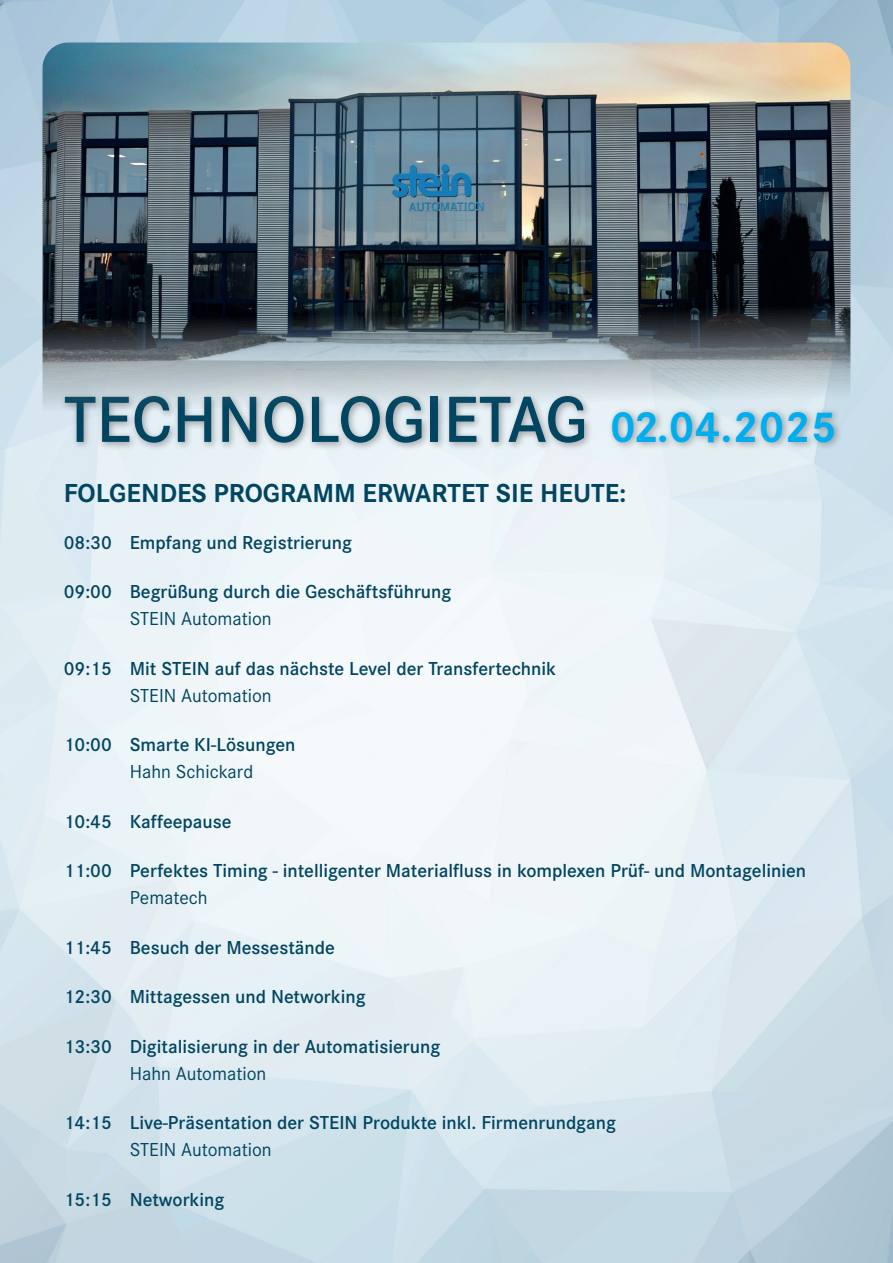
<style>
.page{position:relative;width:893px;height:1263px;background:#fff}
.page>*{position:absolute;margin:0;border:0;box-sizing:border-box;transform-origin:0 0}
.IHV-Eintragstext{font:600 67.65px "Corporate S Pro";color:#014561}
.IHV-Eintragstext-2{font:700 45px "Corporate S Pro";letter-spacing:.01em;color:#00aeef}
.IHV-Eintragstext-3{font:700 27px "Corporate S Pro";color:#014561}
.t1{font:600 19.5px/27px "Corporate S Pro";color:#014561}
.t2{font:19.5px "Corporate S Pro";color:#014561}
.s1{font-weight:400}
</style>
<div class="page">
<div style="left:608px;top:407px;width:235px;height:44px;background:#231f20;opacity:.4"></div>
<div style="left:60px;top:392px;width:533px;height:60px;background:#231f20;opacity:.4"></div>
<img style="left:43px;top:43px;width:807px;height:393px">
<p class="IHV-Eintragstext" style="left:64px;top:369px;width:526px">TECHNOLOGIETAG</p>
<p class="IHV-Eintragstext-2" style="left:610px;top:391px;width:228px">02.04.2025</p>
<p class="IHV-Eintragstext-3" style="left:64px;top:472px;width:564px">FOLGENDES PROGRAMM ERWARTET SIE HEUTE:</p>
<p class="t1" style="left:64px;top:528px;width:290px">08:30 Empfang und Registrierung</p>
<p class="t1" style="left:130px;top:577px;width:323px;text-indent:-66px">09:00 Begrüßung durch die Geschäftsführung<br><span class="s1">STEIN Automation</span></p>
<p class="t1" style="left:130px;top:654px;width:428px;text-indent:-66px">09:15 Mit STEIN auf das nächste Level der Transfertechnik<br><span class="s1">STEIN Automation</span></p>
<p class="t1" style="left:130px;top:730px;width:167px;text-indent:-66px">10:00 Smarte KI-Lösungen<br><span class="s1">Hahn Schickard</span></p>
<p class="t1" style="left:64px;top:807px;width:169px">10:45 Kaffeepause</p>
<p class="t1" style="left:64px;top:856px;width:744px">11:00 Perfektes Timing - intelligenter Materialfluss in komplexen Prüf- und Montagelinien</p>
<p class="t2" style="left:130px;top:884px;width:79px">Pematech</p>
<p class="t1" style="left:64px;top:933px;width:273px">11:45 Besuch der Messestände</p>
<p class="t1" style="left:64px;top:982px;width:303px">12:30 Mittagessen und Networking</p>
<p class="t1" style="left:130px;top:1032px;width:312px;text-indent:-66px">13:30 Digitalisierung in der Automatisierung<br><span class="s1">Hahn Automation</span></p>
<p class="t1" style="left:130px;top:1108px;width:488px;text-indent:-66px">14:15 Live-Präsentation der STEIN Produkte inkl. Firmenrundgang<br><span class="s1">STEIN Automation</span></p>
<p class="t1" style="left:64px;top:1185px;width:162px">15:15 Networking</p>
</div>
